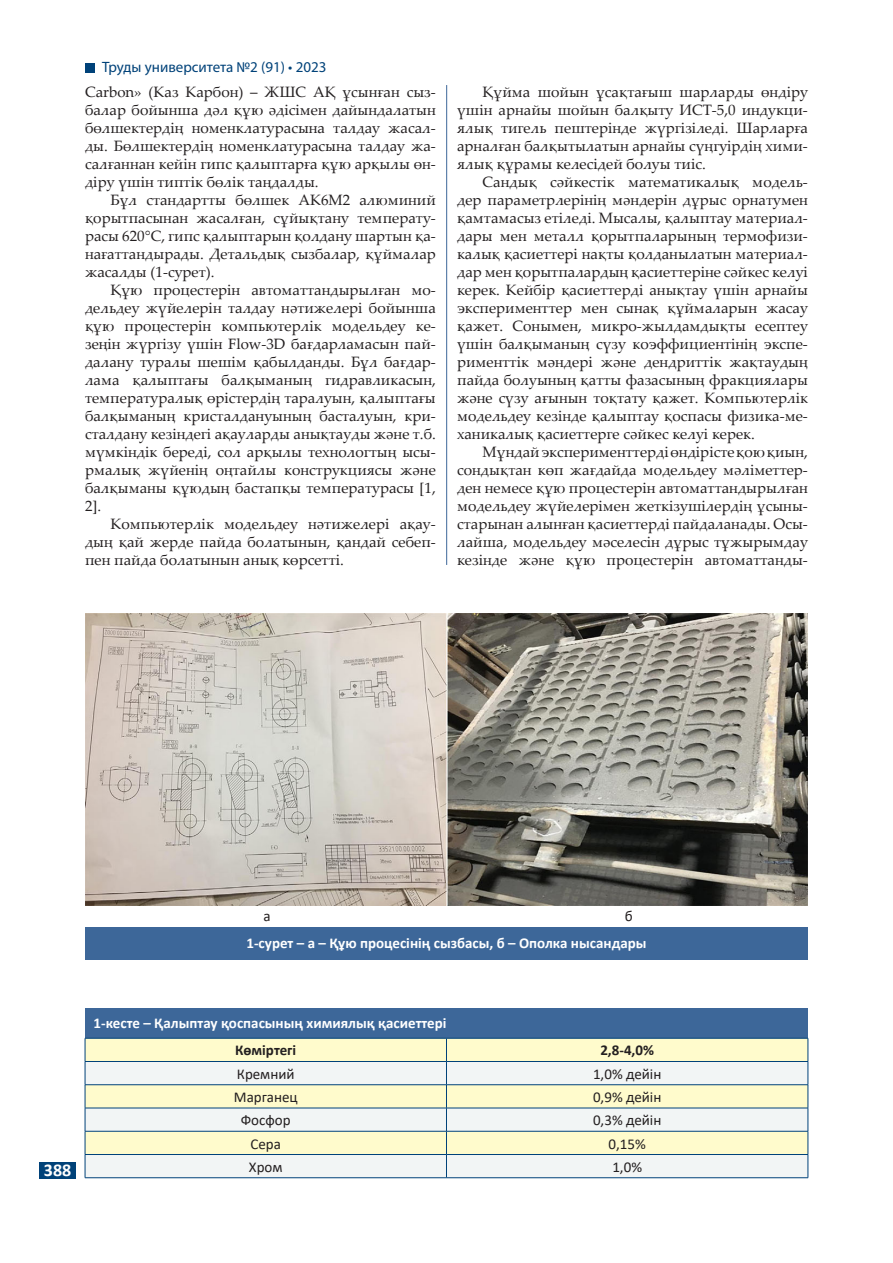
<style>
.page{position:relative;width:893px;height:1263px;background:#fff}
.page>*{position:absolute;margin:0;border:0;box-sizing:border-box;transform-origin:0 0}
.t1{font:700 18px "Calibri";color:#fff}
.ТЕКСТ_Palatino_Linot{font:15px/18px "Palatino Linotype";color:#231f20;text-align:justify}
.t2{font:15px "Calibri";color:#231f20}
.Рисунки_Calibri_10pt{font:700 15px "Calibri";color:#fff}
.Таблица_Calibri_10pt{font:700 15px "Calibri";color:#fff}
.t3{font:15px "Myriad Pro";color:#004279}
.t4{font:700 15px "Calibri";color:#231f20}
</style>
<div class="page">
<div style="left:40px;top:1162px;width:36px;height:16px;background:#004279"></div>
<div style="left:85px;top:63px;width:9px;height:9px;background:#004279"></div>
<hr style="left:446px;top:85px;width:1px;height:480px;background:#3d6799">
<div style="left:85px;top:928px;width:723px;height:32px;background:#3d6799"></div>
<img style="left:85px;top:613px;width:723px;height:292px">
<div style="left:85px;top:1008px;width:723px;height:32px;background:#3d6799"></div>
<div style="left:86px;top:1039px;width:722px;height:22px;background:#fffbcc"></div>
<svg style="left:86px;top:1062px;width:722px;height:115px;fill:#f2f5f5"></svg>
<hr style="left:85px;top:1038px;width:361px;height:1px;background:#004279">
<hr style="left:446px;top:1038px;width:362px;height:1px;background:#004279">
<hr style="left:85px;top:1061px;width:361px;height:1px;background:#004279">
<hr style="left:446px;top:1061px;width:362px;height:1px;background:#004279">
<hr style="left:85px;top:1084px;width:361px;height:1px;background:#004279">
<hr style="left:446px;top:1084px;width:362px;height:1px;background:#004279">
<hr style="left:85px;top:1108px;width:361px;height:1px;background:#004279">
<hr style="left:446px;top:1108px;width:362px;height:1px;background:#004279">
<hr style="left:85px;top:1131px;width:361px;height:1px;background:#004279">
<hr style="left:446px;top:1131px;width:362px;height:1px;background:#004279">
<hr style="left:85px;top:1154px;width:361px;height:1px;background:#004279">
<svg style="left:85px;top:1038px;width:1px;height:139px"></svg>
<hr style="left:446px;top:1154px;width:362px;height:1px;background:#004279">
<svg style="left:446px;top:1038px;width:1px;height:139px"></svg>
<svg style="left:808px;top:1038px;width:1px;height:139px"></svg>
<hr style="left:85px;top:1177px;width:361px;height:1px;background:#004279">
<hr style="left:446px;top:1177px;width:362px;height:1px;background:#004279">
<p class="t3" style="left:102px;top:58px;width:226px">Труды университета №2 (91) • 2023</p>
<p class="ТЕКСТ_Palatino_Linot" style="left:85px;top:82px;width:352px">Carbon» (Каз Карбон) – ЖШС АҚ ұсынған сыз&shy;балар бойынша дәл құю әдісімен дайындалатын бөлшектердің номенклатурасына талдау жасал&shy;ды. Бөлшектердің номенклатурасына талдау жа&shy;салғаннан кейін гипс қалыптарға құю арқылы өн&shy;діру үшін типтік бөлік таңдалды.</p>
<p class="ТЕКСТ_Palatino_Linot" style="left:85px;top:190px;width:352px;text-indent:26px">Бұл стандартты бөлшек АК6М2 алюминий қорытпасынан жасалған, сұйықтану температу&shy;расы 620°С, гипс қалыптарын қолдану шартын қа&shy;нағаттандырады. Детальдық сызбалар, құймалар жасалды (1-сурет).</p>
<p class="ТЕКСТ_Palatino_Linot" style="left:85px;top:280px;width:352px;text-indent:26px">Құю процестерін автоматтандырылған мо&shy;дельдеу жүйелерін талдау нәтижелері бойынша құю процестерін компьютерлік модельдеу ке&shy;зеңін жүргізу үшін Flow-3D бағдарламасын пай&shy;далану туралы шешім қабылданды. Бұл бағдар&shy;лама қалыптағы балқыманың гидравликасын, температуралық өрістердің таралуын, қалыптағы балқыманың кристалдануының басталуын, кри&shy;сталдану кезіндегі ақауларды анықтауды және т.б. мүмкіндік береді, сол арқылы технологтың ысы&shy;рмалық жүйенің оңтайлы конструкциясы және балқыманы құюдың бастапқы температурасы [1, 2].</p>
<p class="ТЕКСТ_Palatino_Linot" style="left:85px;top:514px;width:352px;text-indent:26px">Компьютерлік модельдеу нәтижелері ақау&shy;дың қай жерде пайда болатынын, қандай себеп&shy;пен пайда болатынын анық көрсетті.</p>
<p class="ТЕКСТ_Palatino_Linot" style="left:457px;top:82px;width:352px;text-indent:26px">Құйма шойын ұсақтағыш шарларды өндіру үшін арнайы шойын балқыту ИСТ-5,0 индукци&shy;ялық тигель пештерінде жүргізіледі. Шарларға арналған балқытылатын арнайы сүңгуірдің хими&shy;ялық құрамы келесідей болуы тиіс.</p>
<p class="ТЕКСТ_Palatino_Linot" style="left:457px;top:172px;width:352px;text-indent:26px">Сандық сәйкестік математикалық модель&shy;дер параметрлерінің мәндерін дұрыс орнатумен қамтамасыз етіледі. Мысалы, қалыптау материал&shy;дары мен металл қорытпаларының термофизи&shy;калық қасиеттері нақты қолданылатын материал&shy;дар мен қорытпалардың қасиеттеріне сәйкес келуі керек. Кейбір қасиеттерді анықтау үшін арнайы эксперименттер мен сынақ құймаларын жасау қажет. Сонымен, микро-жылдамдықты есептеу үшін балқыманың сүзу коэффициентінің экспе&shy;рименттік мәндері және дендриттік жақтаудың пайда болуының қатты фазасының фракциялары және сүзу ағынын тоқтату қажет. Компьютерлік модельдеу кезінде қалыптау қоспасы физика-ме&shy;ханикалық қасиеттерге сәйкес келуі керек.</p>
<p class="ТЕКСТ_Palatino_Linot" style="left:457px;top:442px;width:352px;text-indent:26px">Мұндай эксперименттерді өндірісте қою қиын, сондықтан көп жағдайда модельдеу мәліметтер&shy;ден немесе құю процестерін автоматтандырылған модельдеу жүйелерімен жеткізушілердің ұсыны&shy;старынан алынған қасиеттерді пайдаланады. Осы&shy;лайша, модельдеу мәселесін дұрыс тұжырымдау кезінде және құю процестерін автоматтанды-</p>
<p class="t2" style="left:264px;top:905px;width:9px">а</p>
<p class="t2" style="left:625px;top:905px;width:9px">б</p>
<p class="Рисунки_Calibri_10pt" style="left:246px;top:932px;width:402px">1-сурет – а – Құю процесінің сызбасы, б – Ополка нысандары</p>
<p class="t1" style="left:44px;top:1157px;width:29px">388</p>
<p class="Таблица_Calibri_10pt" style="left:94px;top:1012px;width:354px">1-кесте – Қалыптау қоспасының химиялық қасиеттері</p>
<p class="t4" style="left:235px;top:1040px;width:63px">Көміртегі</p>
<p class="t4" style="left:600px;top:1040px;width:55px">2,8-4,0%</p>
<p class="t2" style="left:237px;top:1063px;width:59px">Кремний</p>
<p class="t2" style="left:593px;top:1063px;width:70px">1,0% дейін</p>
<p class="t2" style="left:234px;top:1086px;width:65px">Марганец</p>
<p class="t2" style="left:593px;top:1086px;width:70px">0,9% дейін</p>
<p class="t2" style="left:241px;top:1110px;width:51px">Фосфор</p>
<p class="t2" style="left:593px;top:1110px;width:70px">0,3% дейін</p>
<p class="t2" style="left:250px;top:1133px;width:32px">Сера</p>
<p class="t2" style="left:609px;top:1133px;width:39px">0,15%</p>
<p class="t2" style="left:249px;top:1156px;width:35px">Хром</p>
<p class="t2" style="left:612px;top:1156px;width:31px">1,0%</p>
</div>
